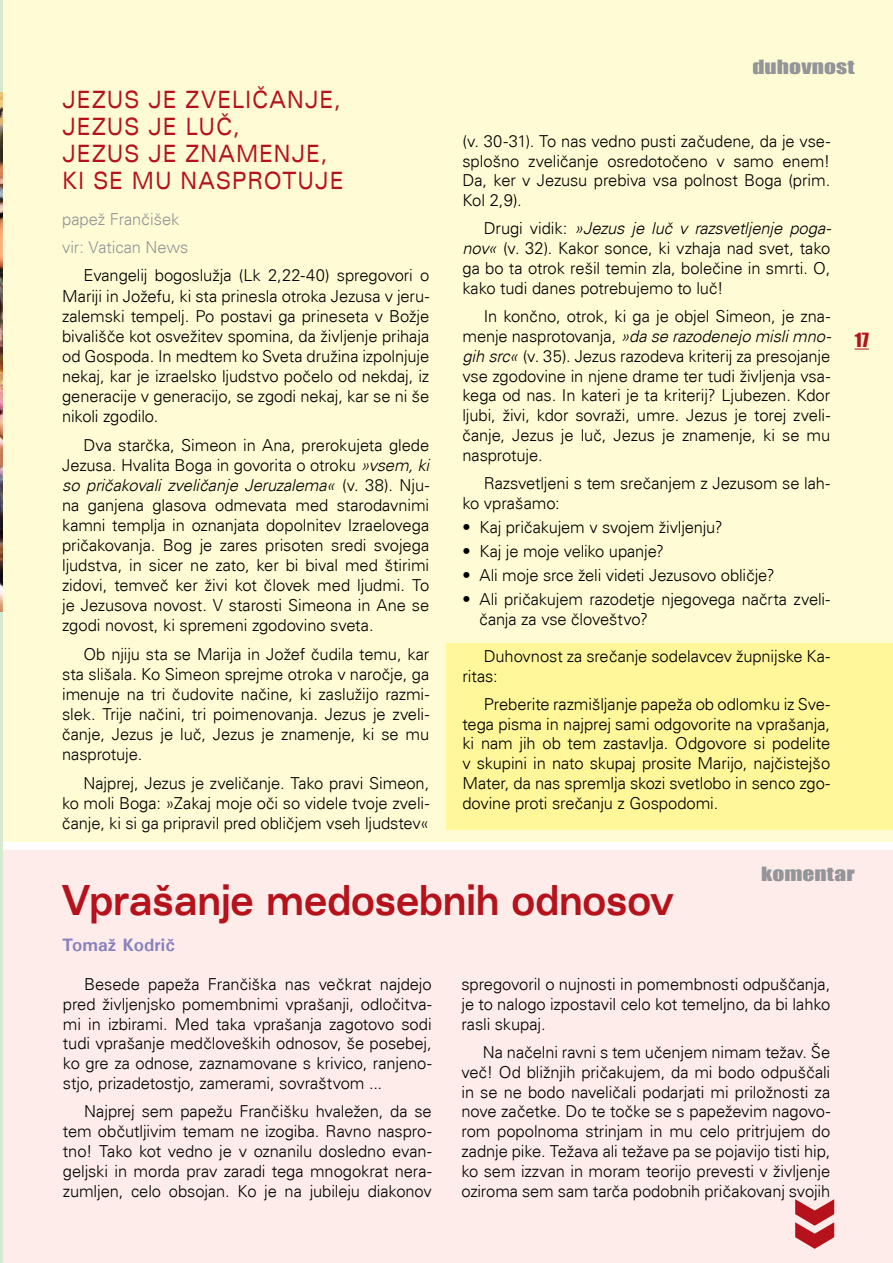
<style>
.page{position:relative;width:893px;height:1263px;background:#fff}
.page>*{position:absolute;margin:0;border:0;box-sizing:border-box;transform-origin:0 0}
.t1{font:700 expanded 41.7px "Univers";letter-spacing:-.01em;color:#b5121b;scale:.77 1}
.t2{font:expanded 24px/27px "Univers";letter-spacing:.05em;color:#b5121b;scale:.78 1}
.t3{font:18px "Impact";letter-spacing:.005em;color:#939598;scale:1.3 1}
.t4{font:700 18px "Univers";letter-spacing:.005em;color:#8781bd}
.t5{font:18px "Impact";color:#b5121b}
.t6{font:300 16.5px/19.8px "Univers";letter-spacing:-.005em;color:#000;text-align:justify}
.t7{font:300 16.5px/28.3px "Univers";letter-spacing:-.005em;color:#939598}
.s1{font-style:italic}
</style>
<div class="page">
<div style="left:3px;top:850px;width:890px;height:413px;background:#feecea"></div>
<div style="left:3px;top:0;width:890px;height:842px;background:#fffcd5"></div>
<div style="left:446px;top:643px;width:447px;height:186px;background:#fff799"></div>
<hr style="left:0;top:0;width:3px;height:1263px;background:#d8e9d2">
<svg style="left:855px;top:349px;width:14px;height:1px"></svg>
<img style="left:0;top:93px;width:3px;height:519px">
<svg style="left:795px;top:1199px;width:39px;height:50px;background:#d2696d"></svg>
<h2 class="t2" style="left:62px;top:86px;width:362px">JEZUS JE ZVELIČANJE,<br>JEZUS JE LUČ,<br>JEZUS JE ZNAMENJE,<br>KI SE MU NASPROTUJE</h2>
<p class="t7" style="left:62px;top:205px;width:128px">papež Frančišek vir: Vatican News</p>
<p class="t6" style="left:62px;top:266px;width:369px;text-indent:21px">Evangelij bogoslužja (Lk 2,22-40) spregovori o Mariji in Jožefu, ki sta prinesla otroka Jezusa v jeru&shy;zalemski tempelj. Po postavi ga prineseta v Božje bivališče kot osvežitev spomina, da življenje prihaja od Gospoda. In medtem ko Sveta družina izpolnjuje nekaj, kar je izraelsko ljudstvo počelo od nekdaj, iz generacije v generacijo, se zgodi nekaj, kar se ni še nikoli zgodilo.</p>
<p class="t6" style="left:62px;top:435px;width:369px;text-indent:21px">Dva starčka, Simeon in Ana, prerokujeta glede Jezusa. Hvalita Boga in govorita o otroku <span class="s1">»vsem, ki so pričakovali zveličanje Jeruzalema«</span> (v. 38). Nju&shy;na ganjena glasova odmevata med starodavnimi kamni templja in oznanjata dopolnitev Izraelovega pričakovanja. Bog je zares prisoten sredi svojega ljudstva, in sicer ne zato, ker bi bival med štirimi zidovi, temveč ker živi kot človek med ljudmi. To je Jezusova novost. V starosti Simeona in Ane se zgodi novost, ki spremeni zgodovino sveta.</p>
<p class="t6" style="left:62px;top:644px;width:369px;text-indent:21px">Ob njiju sta se Marija in Jožef čudila temu, kar sta slišala. Ko Simeon sprejme otroka v naročje, ga imenuje na tri čudovite načine, ki zaslužijo razmi&shy;slek. Trije načini, tri poimenovanja. Jezus je zveli&shy;čanje, Jezus je luč, Jezus je znamenje, ki se mu nasprotuje.</p>
<p class="t6" style="left:62px;top:773px;width:369px;text-indent:21px">Najprej, Jezus je zveličanje. Tako pravi Simeon, ko moli Boga: »Zakaj moje oči so videle tvoje zveli&shy;čanje, ki si ga pripravil pred obličjem vseh ljudstev«</p>
<p class="t3" style="left:752px;top:53px;width:80px">duhovnost</p>
<p class="t6" style="left:462px;top:131px;width:369px">(v. 30-31). To nas vedno pusti začudene, da je vse&shy;splošno zveličanje osredotočeno v samo enem!<br>Da, ker v Jezusu prebiva vsa polnost Boga (prim.<br>Kol 2,9).</p>
<p class="t6" style="left:462px;top:219px;width:370px;text-indent:21px">Drugi vidik: <span class="s1">»Jezus je luč v razsvetljenje poga&shy;nov«</span> (v. 32). Kakor sonce, ki vzhaja nad svet, tako ga bo ta otrok rešil temin zla, bolečine in smrti. O, kako tudi danes potrebujemo to luč!</p>
<p class="t6" style="left:462px;top:306px;width:370px;text-indent:21px">In končno, otrok, ki ga je objel Simeon, je zna&shy;menje nasprotovanja, <span class="s1">»da se razodenejo misli mno&shy;gih src«</span> (v. 35). Jezus razodeva kriterij za presojanje vse zgodovine in njene drame ter tudi življenja vsa&shy;kega od nas. In kateri je ta kriterij? Ljubezen. Kdor ljubi, živi, kdor sovraži, umre. Jezus je torej zveli&shy;čanje, Jezus je luč, Jezus je znamenje, ki se mu nasprotuje.</p>
<p class="t6" style="left:462px;top:473px;width:369px;text-indent:21px">Razsvetljeni s tem srečanjem z Jezusom se lah&shy;ko vprašamo:</p>
<p class="t6" style="left:462px;top:517px;width:262px">• Kaj pričakujem v svojem življenju?</p>
<p class="t6" style="left:462px;top:541px;width:203px">• Kaj je moje veliko upanje?</p>
<p class="t6" style="left:462px;top:565px;width:314px">• Ali moje srce želi videti Jezusovo obličje?</p>
<p class="t6" style="left:479px;top:589px;width:352px;text-indent:-17px">• Ali pričakujem razodetje njegovega načrta zveli&shy;čanja za vse človeštvo?</p>
<p class="t6" style="left:462px;top:646px;width:369px;text-indent:21px">Duhovnost za srečanje sodelavcev župnijske Ka&shy;ritas:</p>
<p class="t6" style="left:462px;top:694px;width:369px;text-indent:21px">Preberite razmišljanje papeža ob odlomku iz Sve&shy;tega pisma in najprej sami odgovorite na vprašanja, ki nam jih ob tem zastavlja. Odgovore si podelite v skupini in nato skupaj prosite Marijo, najčistejšo Mater, da nas spremlja skozi svetlobo in senco zgo&shy;dovine proti srečanju z Gospodomi.</p>
<p class="t5" style="left:855px;top:326px;width:16px">17</p>
<p class="t3" style="left:761px;top:860px;width:73px">komentar</p>
<h1 class="t1" style="left:62px;top:876px;width:797px">Vprašanje medosebnih odnosov</h1>
<p class="t4" style="left:62px;top:933px;width:114px">Tomaž Kodrič</p>
<p class="t6" style="left:63px;top:974px;width:370px;text-indent:21px">Besede papeža Frančiška nas večkrat najdejo pred življenjsko pomembnimi vprašanji, odločitva&shy;mi in izbirami. Med taka vprašanja zagotovo sodi tudi vprašanje medčloveških odnosov, še posebej, ko gre za odnose, zaznamovane s krivico, ranjeno&shy;stjo, prizadetostjo, zamerami, sovraštvom ...</p>
<p class="t6" style="left:63px;top:1101px;width:370px;text-indent:21px">Najprej sem papežu Frančišku hvaležen, da se tem občutljivim temam ne izogiba. Ravno naspro&shy;tno! Tako kot vedno je v oznanilu dosledno evan&shy;geljski in morda prav zaradi tega mnogokrat nera&shy;zumljen, celo obsojan. Ko je na jubileju diakonov</p>
<p class="t6" style="left:461px;top:974px;width:370px">spregovoril o nujnosti in pomembnosti odpuščanja, je to nalogo izpostavil celo kot temeljno, da bi lahko rasli skupaj.</p>
<p class="t6" style="left:461px;top:1042px;width:370px;text-indent:21px">Na načelni ravni s tem učenjem nimam težav. Še več! Od bližnjih pričakujem, da mi bodo odpuščali in se ne bodo naveličali podarjati mi priložnosti za nove začetke. Do te točke se s papeževim nagovo&shy;rom popolnoma strinjam in mu celo pritrjujem do zadnje pike. Težava ali težave pa se pojavijo tisti hip, ko sem izzvan in moram teorijo prevesti v življenje oziroma sem sam tarča podobnih pričakovanj svojih</p>
</div>
